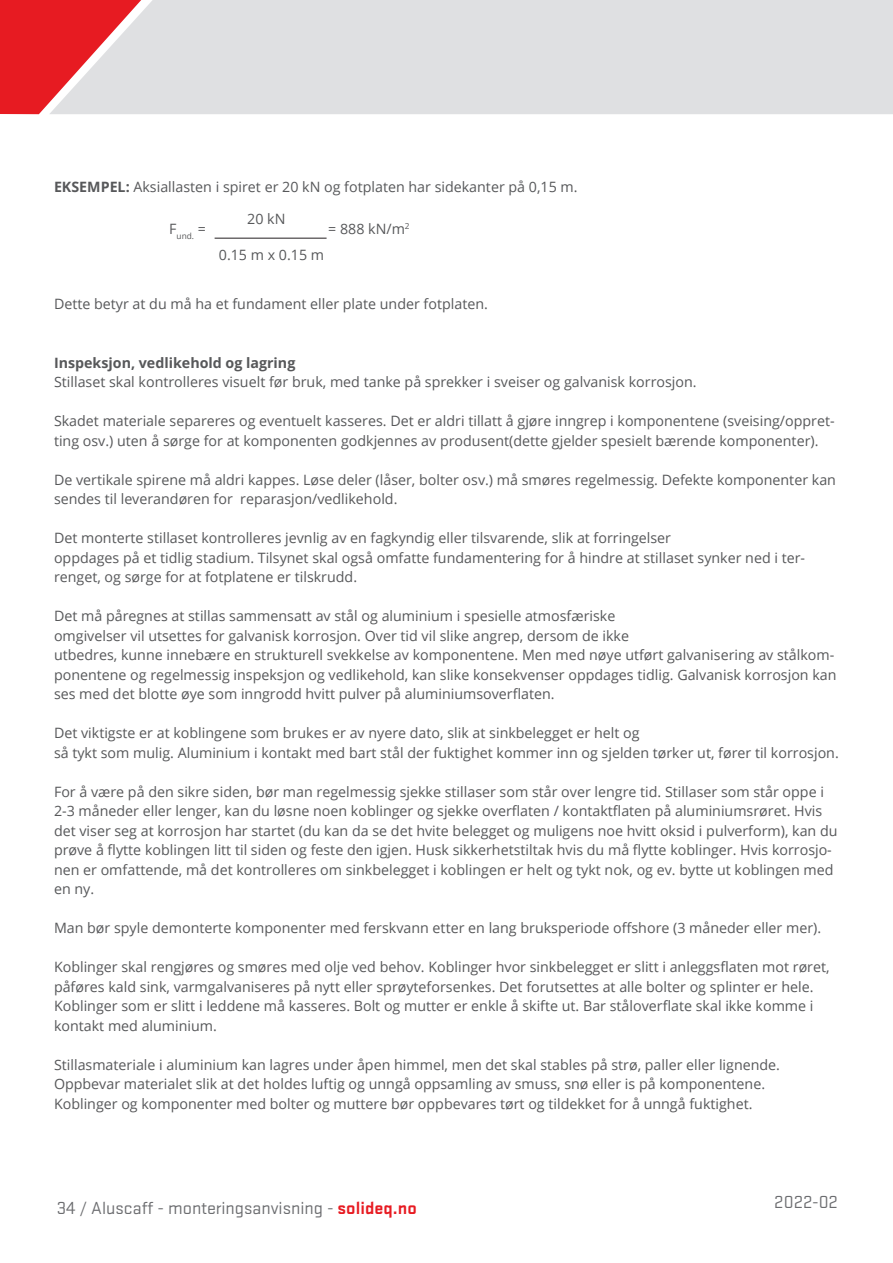
<style>
.page{position:relative;width:893px;height:1263px;background:#fff}
.page>*{position:absolute;margin:0;border:0;box-sizing:border-box;transform-origin:0 0}
.t1{font:18.15px "Stratum No 1";color:#6c6d70}
.t2{font:14.25px/19.5px "Open Sans";color:#57585a}
.t3{font:700 14.25px "Open Sans";color:#57585a}
.t4{font:8.25px "Open Sans";color:#57585a}
.s1{font-weight:700}
.s2{font-weight:700;color:#e71b22}
</style>
<div class="page">
<div style="left:157px;top:0;width:736px;height:114px;background:#dfe0e2"></div>
<svg style="left:0;top:0;width:157px;height:114px;background:#e57175"></svg>
<hr style="left:215px;top:238px;width:112px;height:1px;background:#231f20">
<p class="t2" style="left:54px;top:177px;width:525px"><span class="s1">EKSEMPEL:</span> Aksiallasten i spiret er 20 kN og fotplaten har sidekanter på 0,15 m.</p>
<p class="t2" style="left:247px;top:208px;width:40px">20 kN</p>
<p class="t2" style="left:219px;top:244px;width:107px">0.15 m x 0.15 m</p>
<p class="t4" style="left:169px;top:230px;width:38px"><sup>F</sup>und. <sup>=</sup></p>
<p class="t2" style="left:328px;top:219px;width:83px">= 888 kN/m<sup>2</sup></p>
<p class="t2" style="left:54px;top:294px;width:435px">Dette betyr at du må ha et fundament eller plate under fotplaten.</p>
<p class="t3" style="left:54px;top:353px;width:243px">Inspeksjon, vedlikehold og lagring</p>
<p class="t2" style="left:54px;top:372px;width:644px">Stillaset skal kontrolleres visuelt før bruk, med tanke på sprekker i sveiser og galvanisk korrosjon.</p>
<p class="t2" style="left:54px;top:411px;width:782px">Skadet materiale separeres og eventuelt kasseres. Det er aldri tillatt å gjøre inngrep i komponentene (sveising/oppret&shy;ting osv.) uten å sørge for at komponenten godkjennes av produsent(dette gjelder spesielt bærende komponenter).</p>
<p class="t2" style="left:54px;top:470px;width:783px">De vertikale spirene må aldri kappes. Løse deler (låser, bolter osv.) må smøres regelmessig. Defekte komponenter kan sendes til leverandøren for reparasjon/vedlikehold.</p>
<p class="t2" style="left:54px;top:528px;width:753px">Det monterte stillaset kontrolleres jevnlig av en fagkyndig eller tilsvarende, slik at forringelser<br>oppdages på et tidlig stadium. Tilsynet skal også omfatte fundamentering for å hindre at stillaset synker ned i ter&shy;renget, og sørge for at fotplatene er tilskrudd.</p>
<p class="t2" style="left:54px;top:606px;width:784px">Det må påregnes at stillas sammensatt av stål og aluminium i spesielle atmosfæriske<br>omgivelser vil utsettes for galvanisk korrosjon. Over tid vil slike angrep, dersom de ikke<br>utbedres, kunne innebære en strukturell svekkelse av komponentene. Men med nøye utført galvanisering av stålkom&shy;ponentene og regelmessig inspeksjon og vedlikehold, kan slike konsekvenser oppdages tidlig. Galvanisk korrosjon kan ses med det blotte øye som inngrodd hvitt pulver på aluminiumsoverflaten.</p>
<p class="t2" style="left:54px;top:723px;width:786px">Det viktigste er at koblingene som brukes er av nyere dato, slik at sinkbelegget er helt og<br>så tykt som mulig. Aluminium i kontakt med bart stål der fuktighet kommer inn og sjelden tørker ut, fører til korrosjon.</p>
<p class="t2" style="left:54px;top:782px;width:785px">For å være på den sikre siden, bør man regelmessig sjekke stillaser som står over lengre tid. Stillaser som står oppe i 2-3 måneder eller lenger, kan du løsne noen koblinger og sjekke overflaten / kontaktflaten på aluminiumsrøret. Hvis det viser seg at korrosjon har startet (du kan da se det hvite belegget og muligens noe hvitt oksid i pulverform), kan du prøve å flytte koblingen litt til siden og feste den igjen. Husk sikkerhetstiltak hvis du må flytte koblinger. Hvis korrosjo&shy;nen er omfattende, må det kontrolleres om sinkbelegget i koblingen er helt og tykt nok, og ev. bytte ut koblingen med en ny.</p>
<p class="t2" style="left:54px;top:918px;width:769px">Man bør spyle demonterte komponenter med ferskvann etter en lang bruksperiode offshore (3 måneder eller mer).</p>
<p class="t2" style="left:54px;top:957px;width:777px">Koblinger skal rengjøres og smøres med olje ved behov. Koblinger hvor sinkbelegget er slitt i anleggsflaten mot røret, påføres kald sink, varmgalvaniseres på nytt eller sprøyteforsenkes. Det forutsettes at alle bolter og splinter er hele.<br>Koblinger som er slitt i leddene må kasseres. Bolt og mutter er enkle å skifte ut. Bar ståloverflate skal ikke komme i kontakt med aluminium.</p>
<p class="t2" style="left:54px;top:1055px;width:727px">Stillasmateriale i aluminium kan lagres under åpen himmel, men det skal stables på strø, paller eller lignende.<br>Oppbevar materialet slik at det holdes luftig og unngå oppsamling av smuss, snø eller is på komponentene.<br>Koblinger og komponenter med bolter og muttere bør oppbevares tørt og tildekket for å unngå fuktighet.</p>
<p class="t1" style="left:57px;top:1198px;width:362px">34 / Aluscaff - monteringsanvisning - <span class="s2">solideq.no</span></p>
<p class="t1" style="left:774px;top:1192px;width:65px">2022-02</p>
</div>
